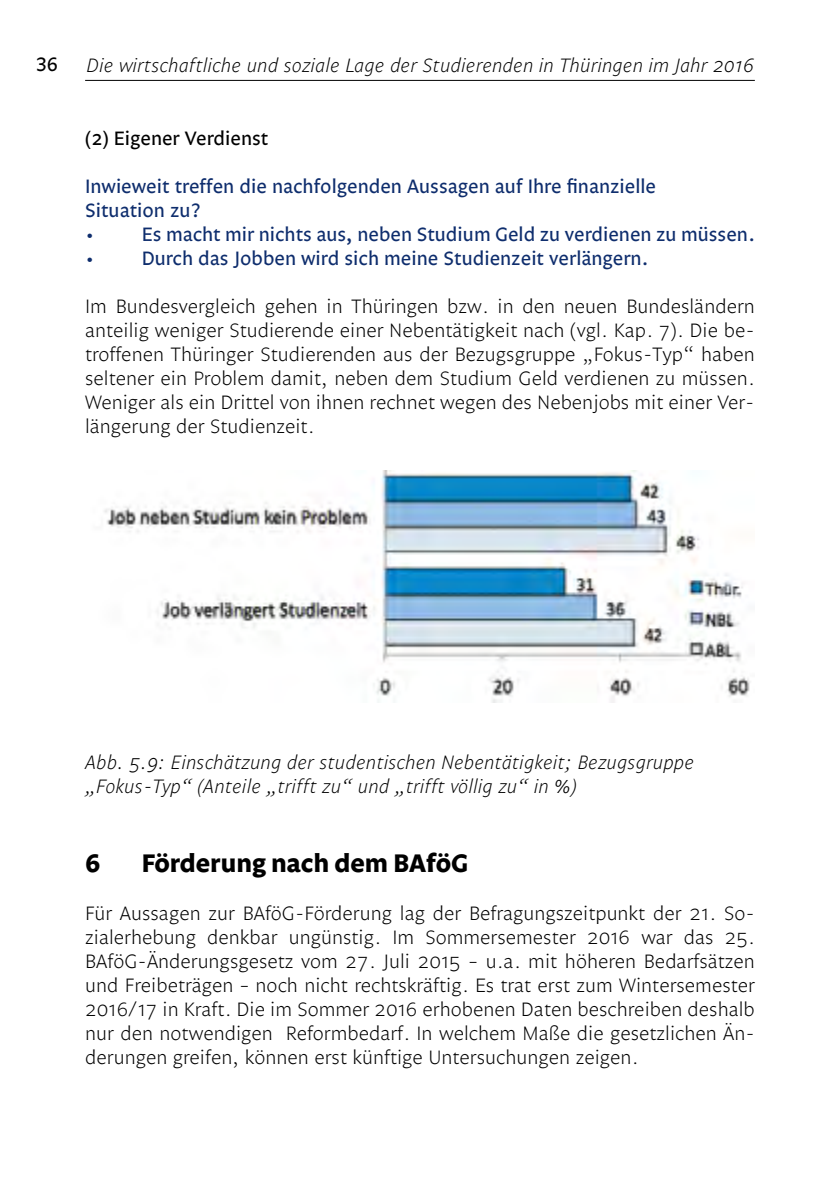
<style>
.page{position:relative;width:840px;height:1191px;background:#fff}
.page>*{position:absolute;margin:0;border:0;box-sizing:border-box;transform-origin:0 0}
.t1{font:700 26px "Legato TF";color:#000}
.t2{font:300 20px/24px "Legato";color:#000;text-align:justify}
.t3{font:italic 300 20px/24px "Legato";color:#000}
.t4{font:20px/24px "Legato";color:#0e2d6d}
.t5{font:20px "Legato";color:#000}
.t6{font:20px "Legato TF";color:#000}
</style>
<div class="page">
<hr style="left:85px;top:80px;width:669px;height:1px;background:#000">
<img style="left:104px;top:471px;width:646px;height:232px">
<p class="t6" style="left:36px;top:53px;width:24px">36</p>
<p class="t3" style="left:86px;top:54px;width:668px">Die wirtschaftliche und soziale Lage der Studierenden in Thüringen im Jahr 2016</p>
<p class="t5" style="left:85px;top:127px;width:185px">(2) Eigener Verdienst</p>
<p class="t4" style="left:85px;top:175px;width:572px">Inwieweit treffen die nachfolgenden Aussagen auf Ihre finanzielle<br>Situation zu?</p>
<p class="t4" style="left:85px;top:223px;width:670px">• Es macht mir nichts aus, neben Studium Geld zu verdienen zu müssen.</p>
<p class="t4" style="left:85px;top:247px;width:564px">• Durch das Jobben wird sich meine Studienzeit verlängern.</p>
<p class="t2" style="left:85px;top:295px;width:671px">Im Bundesvergleich gehen in Thüringen bzw. in den neuen Bundesländern anteilig weniger Studierende einer Nebentätigkeit nach (vgl. Kap. 7). Die be&shy;troffenen Thüringer Studierenden aus der Bezugsgruppe „Fokus-Typ“ haben seltener ein Problem damit, neben dem Studium Geld verdienen zu müssen.<br>Weniger als ein Drittel von ihnen rechnet wegen des Nebenjobs mit einer Ver&shy;längerung der Studienzeit.</p>
<p class="t3" style="left:85px;top:751px;width:610px">Abb. 5.9: Einschätzung der studentischen Nebentätigkeit; Bezugsgruppe „Fokus-Typ“ (Anteile „trifft zu“ und „trifft völlig zu“ in %)</p>
<h1 class="t1" style="left:85px;top:848px;width:17px">6</h1>
<h1 class="t1" style="left:142px;top:848px;width:328px">Förderung nach dem BAföG</h1>
<p class="t2" style="left:85px;top:902px;width:671px">Für Aussagen zur BAföG-Förderung lag der Befragungszeitpunkt der 21. So&shy;zialerhebung denkbar ungünstig. Im Sommersemester 2016 war das 25.<br>BAföG-Änderungsgesetz vom 27. Juli 2015 – u.a. mit höheren Bedarfsätzen und Freibeträgen – noch nicht rechtskräftig. Es trat erst zum Wintersemester 2016/17 in Kraft. Die im Sommer 2016 erhobenen Daten beschreiben deshalb nur den notwendigen Reformbedarf. In welchem Maße die gesetzlichen Än&shy;derungen greifen, können erst künftige Untersuchungen zeigen.</p>
</div>
